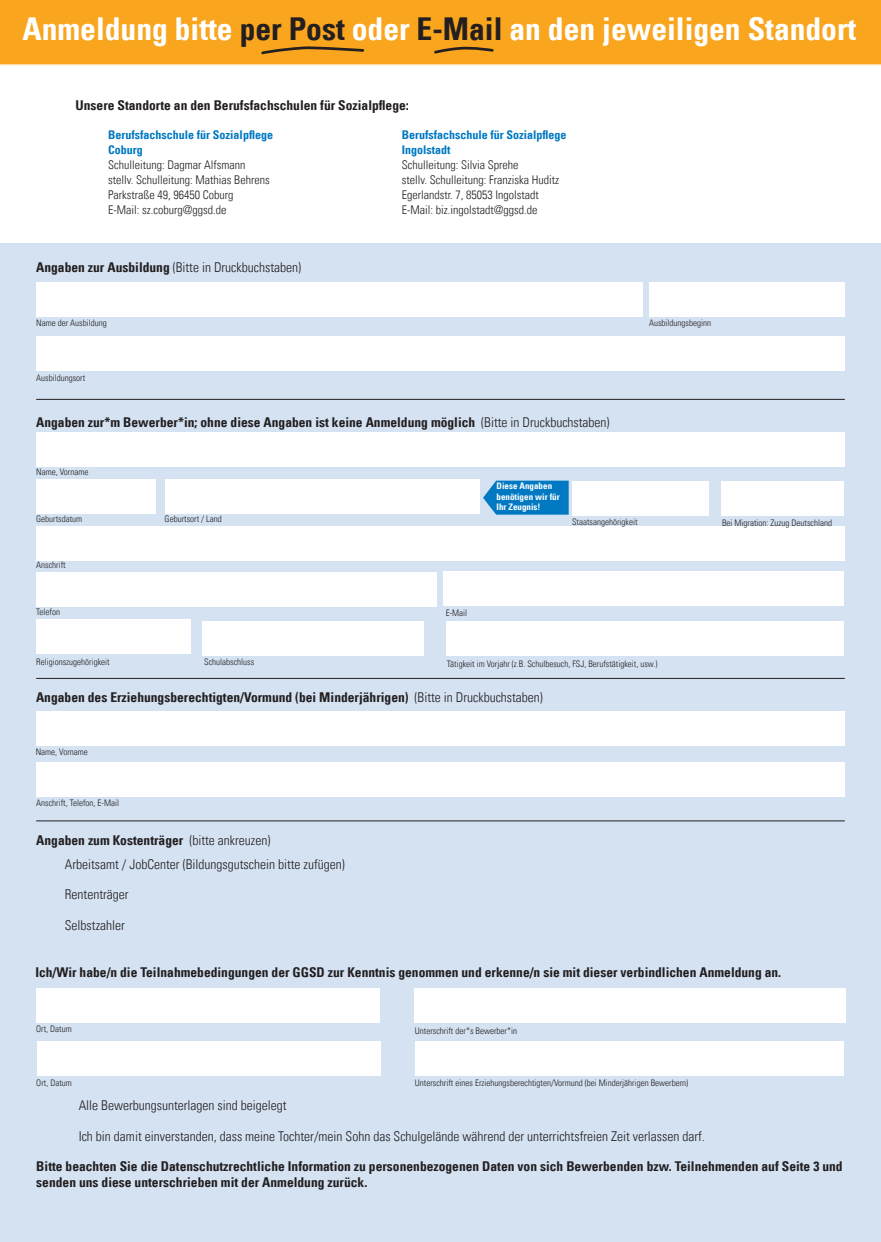
<style>
.page{position:relative;width:881px;height:1242px;background:#fff}
.page>*{position:absolute;margin:0;border:0;box-sizing:border-box;transform-origin:0 0}
.t1{font:31.5px "Univers Com 67 Bold Cond";color:#fff}
.t2{font:13.5px/16.2px "Univers Com 67 Bold Cond";color:#231f20}
.t3{font:13.5px "Univers Com 47 Light Cond";color:#231f20}
.t4{font:12px/15px "Univers Com 47 Light Cond";color:#231f20}
.t5{font:12px/15px "Univers Com 67 Bold Cond";color:#0079c2}
.t6{font:9px "Univers Com 47 Light Cond";color:#231f20}
.t7{font:9px/10.5px "Univers Com 67 Bold Cond";color:#fff}
.s1{color:#231f20}
.s2{font-family:"Univers Com 67 Bold Cond"}
.s3{font-family:"Univers Com 47 Light Cond"}
</style>
<div class="page">
<div style="left:0;top:243px;width:880px;height:999px;background:#d4e2f2"></div>
<div style="left:36px;top:433px;width:808px;height:34px;background:#fff"></div>
<div style="left:36px;top:526px;width:808px;height:34px;background:#fff"></div>
<div style="left:36px;top:283px;width:606px;height:34px;background:#fff"></div>
<div style="left:36px;top:336px;width:808px;height:34px;background:#fff"></div>
<div style="left:36px;top:479px;width:119px;height:34px;background:#fff"></div>
<svg style="left:483px;top:480px;width:85px;height:34px;background:#1382c6"></svg>
<div style="left:36px;top:572px;width:400px;height:34px;background:#fff"></div>
<div style="left:36px;top:620px;width:154px;height:34px;background:#fff"></div>
<div style="left:165px;top:479px;width:314px;height:34px;background:#fff"></div>
<div style="left:648px;top:283px;width:196px;height:34px;background:#fff"></div>
<div style="left:0;top:0;width:880px;height:66px;background:#f9a51d"></div>
<svg style="left:260px;top:44px;width:105px;height:12px"></svg>
<svg style="left:432px;top:44px;width:63px;height:11px"></svg>
<hr style="left:36px;top:399px;width:808px;height:1px;background:#231f20">
<div style="left:36px;top:989px;width:343px;height:34px;background:#fff"></div>
<div style="left:202px;top:621px;width:221px;height:34px;background:#fff"></div>
<div style="left:443px;top:571px;width:400px;height:34px;background:#fff"></div>
<div style="left:720px;top:482px;width:123px;height:34px;background:#fff"></div>
<div style="left:36px;top:711px;width:808px;height:34px;background:#fff"></div>
<div style="left:36px;top:762px;width:808px;height:34px;background:#fff"></div>
<div style="left:414px;top:989px;width:431px;height:34px;background:#fff"></div>
<div style="left:445px;top:621px;width:398px;height:34px;background:#fff"></div>
<div style="left:571px;top:482px;width:137px;height:34px;background:#fff"></div>
<div style="left:37px;top:1041px;width:343px;height:34px;background:#fff"></div>
<div style="left:414px;top:1041px;width:429px;height:34px;background:#fff"></div>
<hr style="left:36px;top:820px;width:808px;height:1px;background:#231f20">
<hr style="left:36px;top:678px;width:808px;height:1px;background:#231f20">
<p class="t1" style="left:22px;top:9px;width:835px">Anmeldung bitte <span class="s1">per Post</span> oder <span class="s1">E-Mail</span> an den jeweiligen Standort</p>
<p class="t2" style="left:76px;top:97px;width:334px">Unsere Standorte an den Berufsfachschulen für Sozialpflege:</p>
<p class="t5" style="left:108px;top:127px;width:166px">Berufsfachschule für Sozialpflege<br>Coburg</p>
<p class="t4" style="left:108px;top:158px;width:163px">Schulleitung: Dagmar Alfsmann stellv. Schulleitung: Mathias Behrens</p>
<p class="t4" style="left:108px;top:188px;width:127px">Parkstraße 49, 96450 Coburg</p>
<p class="t4" style="left:108px;top:203px;width:120px">E-Mail: sz.coburg@ggsd.de</p>
<p class="t3" style="left:36px;top:259px;width:266px"><span class="s2">Angaben zur Ausbildung</span> (Bitte in Druckbuchstaben)</p>
<p class="t5" style="left:401px;top:127px;width:166px">Berufsfachschule für Sozialpflege<br>Ingolstadt</p>
<p class="t4" style="left:401px;top:158px;width:159px">Schulleitung: Silvia Sprehe<br>stellv. Schulleitung: Franziska Huditz<br>Egerlandstr. 7, 85053 Ingolstadt</p>
<p class="t4" style="left:401px;top:203px;width:137px">E-Mail: biz.ingolstadt@ggsd.de</p>
<p class="t6" style="left:36px;top:317px;width:72px">Name der Ausbildung</p>
<p class="t6" style="left:648px;top:317px;width:63px">Ausbildungsbeginn</p>
<p class="t6" style="left:36px;top:372px;width:50px">Ausbildungsort</p>
<p class="t2" style="left:36px;top:414px;width:574px">Angaben zur*m Bewerber*in; ohne diese Angaben ist keine Anmeldung möglich <span class="s3">(Bitte in Druckbuchstaben)</span></p>
<p class="t6" style="left:36px;top:467px;width:54px">Name, Vorname</p>
<p class="t6" style="left:36px;top:513px;width:47px">Geburtsdatum</p>
<p class="t6" style="left:36px;top:559px;width:31px">Anschrift</p>
<p class="t6" style="left:36px;top:606px;width:25px">Telefon</p>
<p class="t6" style="left:36px;top:656px;width:75px">Religionszugehörigkeit</p>
<p class="t6" style="left:165px;top:513px;width:58px">Geburtsort / Land</p>
<p class="t6" style="left:204px;top:656px;width:51px">Schulabschluss</p>
<p class="t7" style="left:496px;top:481px;width:65px">Diese Angaben benötigen wir für<br>Ihr Zeugnis!</p>
<p class="t6" style="left:571px;top:517px;width:67px">Staatsangehörigkeit</p>
<p class="t6" style="left:445px;top:607px;width:23px">E-Mail</p>
<p class="t6" style="left:446px;top:658px;width:212px">Tätigkeit im Vorjahr (z.B. Schulbesuch, FSJ, Berufstätigkeit, usw.)</p>
<p class="t2" style="left:36px;top:688px;width:508px">Angaben des Erziehungsberechtigten/Vormund (bei Minderjährigen) <span class="s3">(Bitte in Druckbuchstaben)</span></p>
<p class="t6" style="left:36px;top:746px;width:54px">Name, Vorname</p>
<p class="t6" style="left:36px;top:797px;width:84px">Anschrift, Telefon, E-Mail</p>
<p class="t2" style="left:36px;top:832px;width:235px">Angaben zum Kostenträger <span class="s3">(bitte ankreuzen)</span></p>
<p class="t3" style="left:65px;top:855px;width:281px">Arbeitsamt / JobCenter (Bildungsgutschein bitte zufügen)</p>
<p class="t3" style="left:65px;top:886px;width:65px">Rententräger</p>
<p class="t3" style="left:65px;top:917px;width:61px">Selbstzahler</p>
<p class="t6" style="left:721px;top:517px;width:111px">Bei Migration: Zuzug Deutschland</p>
<p class="t2" style="left:35px;top:964px;width:747px">Ich/Wir habe/n die Teilnahmebedingungen der GGSD zur Kenntnis genommen und erkenne/n sie mit dieser verbindlichen Anmeldung an.</p>
<p class="t6" style="left:36px;top:1023px;width:37px">Ort, Datum</p>
<p class="t6" style="left:415px;top:1025px;width:103px">Unterschrift der*s Bewerber*in</p>
<p class="t6" style="left:36px;top:1077px;width:37px">Ort, Datum</p>
<p class="t6" style="left:415px;top:1077px;width:275px">Unterschrift eines Erziehungsberechtigten/Vormund (bei Minderjährigen Bewerbern)</p>
<p class="t3" style="left:79px;top:1097px;width:209px">Alle Bewerbungsunterlagen sind beigelegt</p>
<p class="t3" style="left:79px;top:1128px;width:627px">Ich bin damit einverstanden, dass meine Tochter/mein Sohn das Schulgelände während der unterrichtsfreien Zeit verlassen darf.</p>
<p class="t2" style="left:36px;top:1158px;width:807px">Bitte beachten Sie die Datenschutzrechtliche Information zu personenbezogenen Daten von sich Bewerbenden bzw. Teilnehmenden auf Seite 3 und senden uns diese unterschrieben mit der Anmeldung zurück.</p>
</div>
